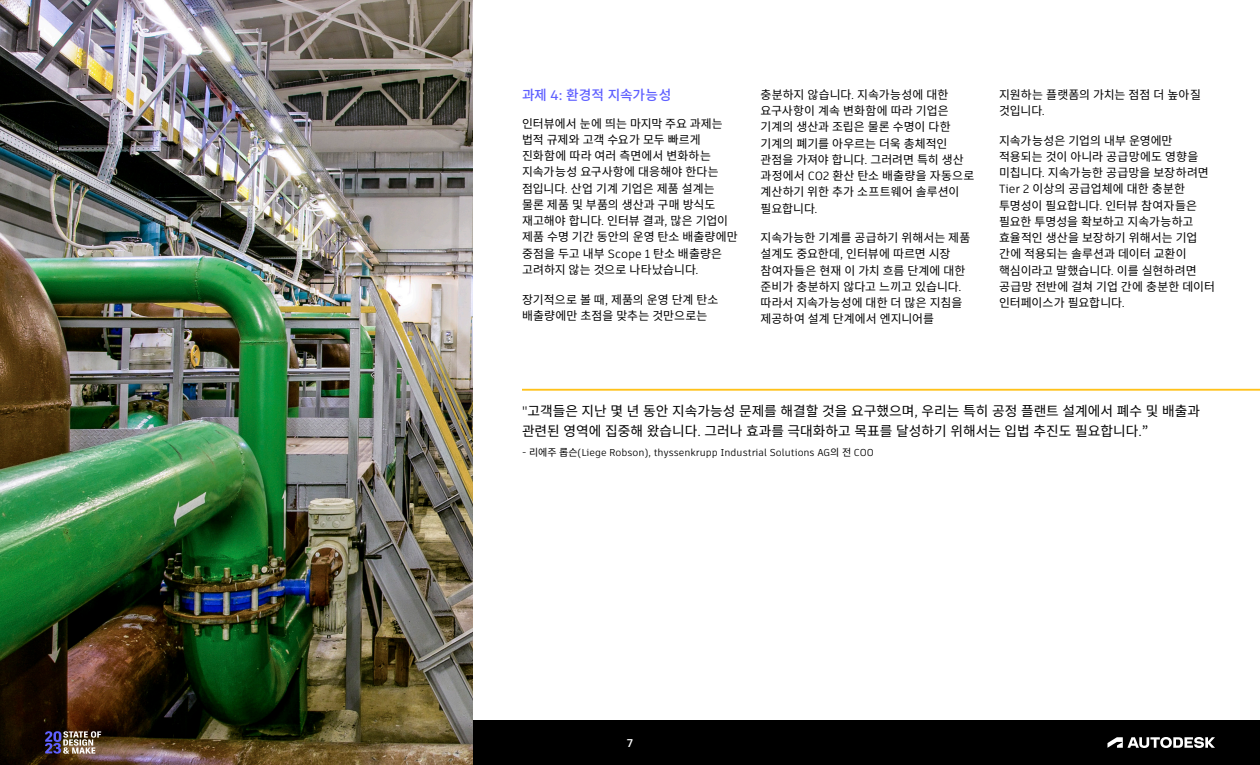
<style>
.page{position:relative;width:1260px;height:765px;background:#fff}
.page>*{position:absolute;margin:0;border:0;box-sizing:border-box;transform-origin:0 0}
.Pull_quote_customer_name{font:13.75px/20px "Noto Sans KR";color:#000}
.Subhead_level_1{font:500 13.75px "Noto Sans KR";letter-spacing:-.01em;color:#5f60ff}
.Body_text{font:11.88px/16.2px "Noto Sans KR";color:#000}
.t1{font:700 11.25px "Artifakt Element";color:#fff}
.Pull_quote_customer_name-2{font:10px "Artifakt Element";color:#000}
.s1{font-family:"Artifakt Element";font-weight:600}
.s2{font-family:"Artifakt Element"}
.s3{font-family:"Noto Sans KR"}
</style>
<div class="page">
<div style="left:0;top:720px;width:1260px;height:45px;background:#000"></div>
<svg style="left:1108px;top:737px;width:107px;height:11px"></svg>
<img style="left:0;top:0;width:472px;height:765px">
<hr style="left:522px;top:389px;width:738px;height:2px;background:#ffc21a">
<svg style="left:45px;top:731px;width:56px;height:23px"></svg>
<p class="Subhead_level_1" style="left:522px;top:87px;width:151px">과제 <span class="s1">4:</span> 환경적 지속가능성</p>
<p class="Body_text" style="left:522px;top:115px;width:217px">인터뷰에서 눈에 띄는 마지막 주요 과제는 법적 규제와 고객 수요가 모두 빠르게 진화함에 따라 여러 측면에서 변화하는 지속가능성 요구사항에 대응해야 한다는 점입니다<span class="s2">.</span> 산업 기계 기업은 제품 설계는 물론 제품 및 부품의 생산과 구매 방식도 재고해야 합니다<span class="s2">.</span> 인터뷰 결과<span class="s2">,</span> 많은 기업이 제품 수명 기간 동안의 운영 탄소 배출량에만 중점을 두고 내부 <span class="s2">Scope 1</span> 탄소 배출량은 고려하지 않는 것으로 나타났습니다<span class="s2">.</span></p>
<p class="Body_text" style="left:522px;top:291px;width:198px">장기적으로 볼 때<span class="s2">,</span> 제품의 운영 단계 탄소 배출량에만 초점을 맞추는 것만으로는</p>
<p class="Body_text" style="left:761px;top:87px;width:215px">충분하지 않습니다<span class="s2">.</span> 지속가능성에 대한 요구사항이 계속 변화함에 따라 기업은 기계의 생산과 조립은 물론 수명이 다한 기계의 폐기를 아우르는 더욱 총체적인 관점을 가져야 합니다<span class="s2">.</span> 그러려면 특히 생산 과정에서 <span class="s2">CO2</span> 환산 탄소 배출량을 자동으로 계산하기 위한 추가 소프트웨어 솔루션이 필요합니다<span class="s2">.</span></p>
<p class="Body_text" style="left:761px;top:230px;width:211px">지속가능한 기계를 공급하기 위해서는 제품 설계도 중요한데<span class="s2">,</span> 인터뷰에 따르면 시장 참여자들은 현재 이 가치 흐름 단계에 대한 준비가 충분하지 않다고 느끼고 있습니다<span class="s2">. </span>따라서 지속가능성에 대한 더 많은 지침을 제공하여 설계 단계에서 엔지니어를</p>
<p class="Body_text" style="left:999px;top:87px;width:204px">지원하는 플랫폼의 가치는 점점 더 높아질 것입니다<span class="s2">.</span></p>
<p class="Body_text" style="left:999px;top:133px;width:217px">지속가능성은 기업의 내부 운영에만 적용되는 것이 아니라 공급망에도 영향을 미칩니다<span class="s2">.</span> 지속가능한 공급망을 보장하려면<br><span class="s2">Tier 2</span> 이상의 공급업체에 대한 충분한 투명성이 필요합니다<span class="s2">.</span> 인터뷰 참여자들은 필요한 투명성을 확보하고 지속가능하고 효율적인 생산을 보장하기 위해서는 기업 간에 적용되는 솔루션과 데이터 교환이 핵심이라고 말했습니다<span class="s2">.</span> 이를 실현하려면 공급망 전반에 걸쳐 기업 간에 충분한 데이터 인터페이스가 필요합니다<span class="s2">.</span></p>
<p class="Pull_quote_customer_name" style="left:522px;top:401px;width:680px"><span class="s2">"</span>고객들은 지난 몇 년 동안 지속가능성 문제를 해결할 것을 요구했으며<span class="s2">,</span> 우리는 특히 공정 플랜트 설계에서 폐수 및 배출과 관련된 영역에 집중해 왔습니다<span class="s2">.</span> 그러나 효과를 극대화하고 목표를 달성하기 위해서는 입법 추진도 필요합니다<span class="s2">.</span>”</p>
<p class="Pull_quote_customer_name-2" style="left:522px;top:445px;width:353px">- <span class="s3">리에주 롭슨</span>(Liege Robson), thyssenkrupp Industrial Solutions AG<span class="s3">의 전</span> COO</p>
<p class="t1" style="left:627px;top:735px;width:7px">7</p>
</div>
